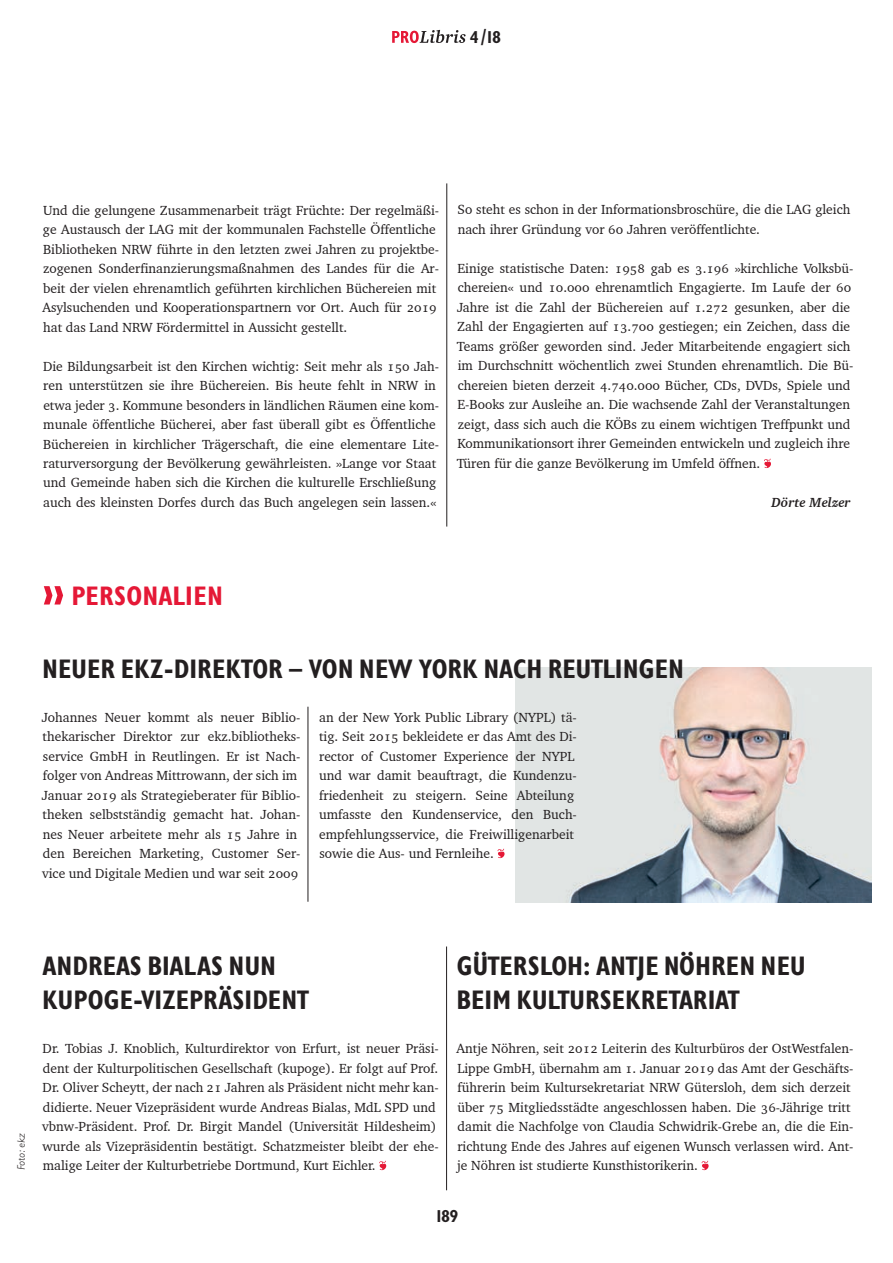
<style>
.page{position:relative;width:893px;height:1263px;background:#fff}
.page>*{position:absolute;margin:0;border:0;box-sizing:border-box;transform-origin:0 0}
.t1{font:700 condensed 26.25px/34.2px "Gill Sans BQ";letter-spacing:.04em;color:#231f20}
.t2{font:700 condensed 26.25px "Gill Sans BQ";letter-spacing:.045em;color:#e51836}
.t3{font:700 condensed 16.8px "Gill Sans BQ";color:#231f20}
.t4{font:13.5px/19.5px "Charter BT Pro";color:#231f20}
.t5{font:italic 700 13.5px "Charter BT Pro";color:#231f20}
.t6{font:italic 300 10.5px "Gill Sans BQ";color:#231f20}
.s1{font-size:50.85px}
</style>
<div class="page">
<svg style="left:392px;top:30px;width:74px;height:13px"></svg>
<img style="left:516px;top:668px;width:355px;height:234px">
<svg style="left:498px;top:849px;width:7px;height:9px"></svg>
<svg style="left:702px;top:1161px;width:7px;height:9px"></svg>
<svg style="left:379px;top:1161px;width:7px;height:9px"></svg>
<svg style="left:764px;top:459px;width:7px;height:9px"></svg>
<hr style="left:446px;top:183px;width:1px;height:344px;background:#231f20">
<hr style="left:308px;top:707px;width:1px;height:195px;background:#231f20">
<hr style="left:446px;top:946px;width:1px;height:244px;background:#231f20">
<p class="t3" style="left:470px;top:28px;width:32px">4 /18</p>
<p class="t4" style="left:42px;top:200px;width:398px">Und die gelungene Zusammenarbeit trägt Früchte: Der regelmäßi&shy;ge Austausch der LAG mit der kommunalen Fachstelle Öffentliche Bibliotheken NRW führte in den letzten zwei Jahren zu projektbe&shy;zogenen Sonderfinanzierungsmaßnahmen des Landes für die Ar&shy;beit der vielen ehrenamtlich geführten kirchlichen Büchereien mit Asylsuchenden und Kooperationspartnern vor Ort. Auch für 2019 hat das Land NRW Fördermittel in Aussicht gestellt.</p>
<p class="t4" style="left:43px;top:356px;width:397px">Die Bildungsarbeit ist den Kirchen wichtig: Seit mehr als 150 Jah&shy;ren unterstützen sie ihre Büchereien. Bis heute fehlt in NRW in etwa jeder 3. Kommune besonders in ländlichen Räumen eine kom&shy;munale öffentliche Bücherei, aber fast überall gibt es Öffentliche Büchereien in kirchlicher Trägerschaft, die eine elementare Lite&shy;raturversorgung der Bevölkerung gewährleisten. »Lange vor Staat und Gemeinde haben sich die Kirchen die kulturelle Erschließung auch des kleinsten Dorfes durch das Buch angelegen sein lassen.«</p>
<p class="t4" style="left:458px;top:200px;width:394px">So steht es schon in der Informationsbroschüre, die die LAG gleich nach ihrer Gründung vor 60 Jahren veröffentlichte.</p>
<p class="t4" style="left:457px;top:258px;width:398px">Einige statistische Daten: 1958 gab es 3.196 »kirchliche Volksbü&shy;chereien« und 10.000 ehrenamtlich Engagierte. Im Laufe der 60<br>Jahre ist die Zahl der Büchereien auf 1.272 gesunken, aber die Zahl der Engagierten auf 13.700 gestiegen; ein Zeichen, dass die Teams größer geworden sind. Jeder Mitarbeitende engagiert sich im Durchschnitt wöchentlich zwei Stunden ehrenamtlich. Die Bü&shy;chereien bieten derzeit 4.740.000 Bücher, CDs, DVDs, Spiele und E-Books zur Ausleihe an. Die wachsende Zahl der Veranstaltungen zeigt, dass sich auch die KÖBs zu einem wichtigen Treffpunkt und Kommunikationsort ihrer Gemeinden entwickeln und zugleich ihre Türen für die ganze Bevölkerung im Umfeld öffnen.</p>
<p class="t5" style="left:771px;top:494px;width:81px">Dörte Melzer</p>
<h1 class="t2" style="left:42px;top:580px;width:182px"><span class="s1">››</span> PERSONALIEN</h1>
<h1 class="t1" style="left:43px;top:652px;width:642px">NEUER EKZ-DIREKTOR − VON NEW YORK NACH REUTLINGEN</h1>
<p class="t4" style="left:42px;top:707px;width:260px">Johannes Neuer kommt als neuer Biblio&shy;thekarischer Direktor zur ekz.bibliotheks&shy;service GmbH in Reutlingen. Er ist Nach&shy;folger von Andreas Mittrowann, der sich im Januar 2019 als Strategieberater für Biblio&shy;theken selbstständig gemacht hat. Johan&shy;nes Neuer arbeitete mehr als 15 Jahre in den Bereichen Marketing, Customer Ser&shy;vice und Digitale Medien und war seit 2009</p>
<p class="t4" style="left:319px;top:707px;width:259px">an der New York Public Library (NYPL) tä&shy;tig. Seit 2015 bekleidete er das Amt des Di&shy;rector of Customer Experience der NYPL und war damit beauftragt, die Kundenzu&shy;friedenheit zu steigern. Seine Abteilung umfasste den Kundenservice, den Buch&shy;empfehlungsservice, die Freiwilligenarbeit sowie die Aus- und Fernleihe.</p>
<p class="t6" style="left:15px;top:1170px;width:39px;rotate:-90deg">Foto: ekz</p>
<h1 class="t1" style="left:43px;top:949px;width:268px">ANDREAS BIALAS NUN<br>KUPOGE-VIZEPRÄSIDENT</h1>
<p class="t4" style="left:42px;top:1039px;width:398px">Dr. Tobias J. Knoblich, Kulturdirektor von Erfurt, ist neuer Präsi&shy;dent der Kulturpolitischen Gesellschaft (kupoge). Er folgt auf Prof.<br>Dr. Oliver Scheytt, der nach 21 Jahren als Präsident nicht mehr kan&shy;didierte. Neuer Vizepräsident wurde Andreas Bialas, MdL SPD und vbnw-Präsident. Prof. Dr. Birgit Mandel (Universität Hildesheim) wurde als Vizepräsidentin bestätigt. Schatzmeister bleibt der ehe&shy;malige Leiter der Kulturbetriebe Dortmund, Kurt Eichler.</p>
<h1 class="t1" style="left:457px;top:949px;width:349px">GÜTERSLOH: ANTJE NÖHREN NEU<br>BEIM KULTURSEKRETARIAT</h1>
<p class="t4" style="left:457px;top:1039px;width:398px">Antje Nöhren, seit 2012 Leiterin des Kulturbüros der OstWestfalen-Lippe GmbH, übernahm am 1. Januar 2019 das Amt der Geschäfts&shy;führerin beim Kultursekretariat NRW Gütersloh, dem sich derzeit über 75 Mitgliedsstädte angeschlossen haben. Die 36-Jährige tritt damit die Nachfolge von Claudia Schwidrik-Grebe an, die die Ein&shy;richtung Ende des Jahres auf eigenen Wunsch verlassen wird. Ant&shy;je Nöhren ist studierte Kunsthistorikerin.</p>
<p class="t3" style="left:435px;top:1206px;width:25px">189</p>
</div>
